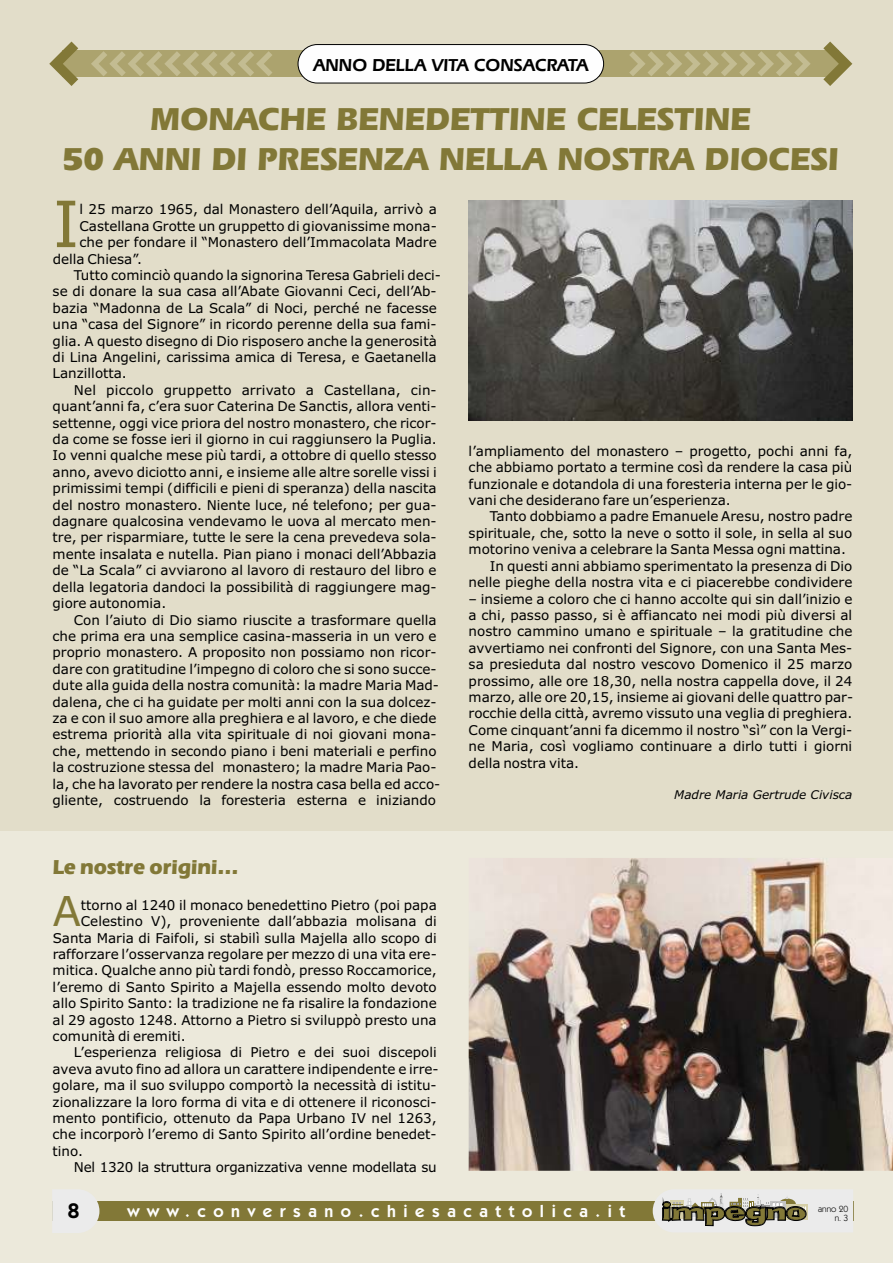
<style>
.page{position:relative;width:893px;height:1263px;background:#fff}
.page>*{position:absolute;margin:0;border:0;box-sizing:border-box;transform-origin:0 0}
.t1{font:63.75px "Verdana";color:#827837}
.t2{font:41.25px "Verdana";color:#827837}
.t3{font:700 33px/40.2px "Eras IT Cby BT";color:#827837;text-align:center}
.t4{font:700 21px "Eras IT Cby BT";color:#827837}
.t5{font:600 21px "Kabel IT Cby BT";color:#000}
.t6{font:600 18px "Eras IT Cby BT";color:#000}
.t7{font:600 17.25px "Kabel IT Cby BT";letter-spacing:.44em;color:#fefefe}
.t8{font:13.5px/16.4px "Verdana";color:#000;text-align:justify}
.t9{font:13.5px "Verdana";letter-spacing:-.02em;color:#000}
.t10{font:italic 12px "Verdana";color:#000}
.t11{font:9px/8.9px "Kabel IT Cby BT";color:#000;text-align:right}
</style>
<div class="page">
<div style="left:0;top:0;width:893px;height:831px;background:#e2ddc9"></div>
<div style="left:0;top:831px;width:893px;height:432px;background:#ece9db"></div>
<hr style="left:892px;top:0;width:1px;height:372px;background:#ece9db">
<div style="left:52px;top:1201px;width:801px;height:20px;background:#827837"></div>
<svg style="left:653px;top:1189px;width:200px;height:43px"></svg>
<svg style="left:52px;top:1189px;width:47px;height:44px"></svg>
<div style="left:63px;top:51px;width:776px;height:26px;background:#aca36e"></div>
<svg style="left:49px;top:42px;width:29px;height:44px"></svg>
<svg style="left:629px;top:51px;width:182px;height:25px"></svg>
<svg style="left:91px;top:51px;width:181px;height:25px"></svg>
<svg style="left:823px;top:42px;width:29px;height:44px"></svg>
<img style="left:469px;top:201px;width:383px;height:220px">
<img style="left:469px;top:858px;width:424px;height:313px">
<div style="left:298px;top:44px;width:306px;height:39px;background:#fefefe;border:1px solid #000;border-radius:19px"></div>
<h3 class="t6" style="left:313px;top:57px;width:277px">ANNO DELLA VITA CONSACRATA</h3>
<h3 class="t3" style="left:63px;top:101px;width:777px">MONACHE BENEDETTINE CELESTINE<br>50 ANNI DI PRESENZA NELLA NOSTRA DIOCESI</h3>
<h1 class="t1" style="left:53px;top:198px;width:28px">I</h1>
<p class="t8" style="left:80px;top:202px;width:359px">l 25 marzo 1965, dal Monastero dell’Aquila, arrivò a</p>
<p class="t8" style="left:80px;top:219px;width:359px">Castellana Grotte un gruppetto di giovanissime mona-</p>
<p class="t8" style="left:80px;top:235px;width:359px">che per fondare il “Monastero dell’Immacolata Madre</p>
<p class="t8" style="left:53px;top:252px;width:91px">della Chiesa”.</p>
<p class="t8" style="left:74px;top:268px;width:368px">Tutto cominciò quando la signorina Teresa Gabrieli deci-</p>
<p class="t8" style="left:53px;top:284px;width:386px">se di donare la sua casa all’Abate Giovanni Ceci, dell’Ab-</p>
<p class="t8" style="left:53px;top:301px;width:386px">bazia “Madonna de La Scala” di Noci, perché ne facesse</p>
<p class="t8" style="left:53px;top:317px;width:386px">una “casa del Signore” in ricordo perenne della sua fami-</p>
<p class="t8" style="left:53px;top:334px;width:386px">glia. A questo disegno di Dio risposero anche la generosità</p>
<p class="t8" style="left:53px;top:350px;width:386px">di Lina Angelini, carissima amica di Teresa, e Gaetanella</p>
<p class="t8" style="left:53px;top:366px;width:76px">Lanzillotta.</p>
<p class="t8" style="left:74px;top:383px;width:364px">Nel piccolo gruppetto arrivato a Castellana, cin-</p>
<p class="t8" style="left:53px;top:399px;width:386px">quant’anni fa, c’era suor Caterina De Sanctis, allora venti-</p>
<p class="t8" style="left:53px;top:416px;width:386px">settenne, oggi vice priora del nostro monastero, che ricor-</p>
<p class="t8" style="left:53px;top:432px;width:386px">da come se fosse ieri il giorno in cui raggiunsero la Puglia.</p>
<p class="t8" style="left:53px;top:448px;width:386px">Io venni qualche mese più tardi, a ottobre di quello stesso</p>
<p class="t8" style="left:53px;top:465px;width:386px">anno, avevo diciotto anni, e insieme alle altre sorelle vissi i</p>
<p class="t8" style="left:53px;top:481px;width:386px">primissimi tempi (difficili e pieni di speranza) della nascita</p>
<p class="t8" style="left:53px;top:498px;width:386px">del nostro monastero. Niente luce, né telefono; per gua-</p>
<p class="t8" style="left:53px;top:514px;width:386px">dagnare qualcosina vendevamo le uova al mercato men-</p>
<p class="t8" style="left:53px;top:530px;width:386px">tre, per risparmiare, tutte le sere la cena prevedeva sola-</p>
<p class="t8" style="left:53px;top:547px;width:386px">mente insalata e nutella. Pian piano i monaci dell’Abbazia</p>
<p class="t8" style="left:53px;top:563px;width:386px">de “La Scala” ci avviarono al lavoro di restauro del libro e</p>
<p class="t8" style="left:53px;top:580px;width:386px">della legatoria dandoci la possibilità di raggiungere mag-</p>
<p class="t8" style="left:53px;top:596px;width:115px">giore autonomia.</p>
<p class="t8" style="left:74px;top:612px;width:364px">Con l’aiuto di Dio siamo riuscite a trasformare quella</p>
<p class="t8" style="left:53px;top:629px;width:386px">che prima era una semplice casina-masseria in un vero e</p>
<p class="t8" style="left:53px;top:645px;width:386px">proprio monastero. A proposito non possiamo non ricor-</p>
<p class="t8" style="left:53px;top:662px;width:386px">dare con gratitudine l’impegno di coloro che si sono succe-</p>
<p class="t8" style="left:53px;top:678px;width:388px">dute alla guida della nostra comunità: la madre Maria Mad-</p>
<p class="t8" style="left:53px;top:695px;width:386px">dalena, che ci ha guidate per molti anni con la sua dolcez-</p>
<p class="t8" style="left:53px;top:711px;width:386px">za e con il suo amore alla preghiera e al lavoro, e che diede</p>
<p class="t8" style="left:53px;top:727px;width:386px">estrema priorità alla vita spirituale di noi giovani mona-</p>
<p class="t8" style="left:53px;top:744px;width:386px">che, mettendo in secondo piano i beni materiali e perfino</p>
<p class="t8" style="left:53px;top:760px;width:386px">la costruzione stessa del monastero; la madre Maria Pao-</p>
<p class="t8" style="left:53px;top:777px;width:389px">la, che ha lavorato per rendere la nostra casa bella ed acco-</p>
<p class="t8" style="left:53px;top:793px;width:385px">gliente, costruendo la foresteria esterna e iniziando</p>
<h3 class="t4" style="left:53px;top:858px;width:187px">Le nostre origini…</h3>
<h2 class="t2" style="left:53px;top:895px;width:30px">A</h2>
<p class="t8" style="left:81px;top:898px;width:357px">ttorno al 1240 il monaco benedettino Pietro (poi papa</p>
<p class="t8" style="left:81px;top:914px;width:357px">Celestino V), proveniente dall’abbazia molisana di</p>
<p class="t8" style="left:53px;top:931px;width:386px">Santa Maria di Faifoli, si stabilì sulla Majella allo scopo di</p>
<p class="t8" style="left:53px;top:947px;width:386px">rafforzare l’osservanza regolare per mezzo di una vita ere-</p>
<p class="t8" style="left:53px;top:963px;width:386px">mitica. Qualche anno più tardi fondò, presso Roccamorice,</p>
<p class="t8" style="left:53px;top:980px;width:386px">l’eremo di Santo Spirito a Majella essendo molto devoto</p>
<p class="t8" style="left:53px;top:996px;width:386px">allo Spirito Santo: la tradizione ne fa risalire la fondazione</p>
<p class="t8" style="left:53px;top:1013px;width:386px">al 29 agosto 1248. Attorno a Pietro si sviluppò presto una</p>
<p class="t8" style="left:53px;top:1029px;width:135px">comunità di eremiti.</p>
<p class="t8" style="left:74px;top:1045px;width:364px">L’esperienza religiosa di Pietro e dei suoi discepoli</p>
<p class="t8" style="left:53px;top:1062px;width:387px">aveva avuto fino ad allora un carattere indipendente e irre-</p>
<p class="t8" style="left:53px;top:1078px;width:386px">golare, ma il suo sviluppo comportò la necessità di istitu-</p>
<p class="t8" style="left:53px;top:1095px;width:386px">zionalizzare la loro forma di vita e di ottenere il riconosci-</p>
<p class="t8" style="left:53px;top:1111px;width:386px">mento pontificio, ottenuto da Papa Urbano IV nel 1263,</p>
<p class="t8" style="left:53px;top:1127px;width:386px">che incorporò l’eremo di Santo Spirito all’ordine benedet-</p>
<p class="t8" style="left:53px;top:1144px;width:32px">tino.</p>
<p class="t9" style="left:74px;top:1162px;width:364px">Nel 1320 la struttura organizzativa venne modellata su</p>
<p class="t8" style="left:469px;top:444px;width:385px">l’ampliamento del monastero – progetto, pochi anni fa, che abbiamo portato a termine così da rendere la casa più funzionale e dotandola di una foresteria interna per le gio&shy;vani che desiderano fare un’esperienza.</p>
<p class="t8" style="left:490px;top:509px;width:364px">Tanto dobbiamo a padre Emanuele Aresu, nostro padre</p>
<p class="t8" style="left:469px;top:526px;width:385px">spirituale, che, sotto la neve o sotto il sole, in sella al suo</p>
<p class="t8" style="left:469px;top:542px;width:379px">motorino veniva a celebrare la Santa Messa ogni mattina.</p>
<p class="t8" style="left:490px;top:559px;width:364px">In questi anni abbiamo sperimentato la presenza di Dio</p>
<p class="t8" style="left:469px;top:575px;width:385px">nelle pieghe della nostra vita e ci piacerebbe condividere</p>
<p class="t8" style="left:469px;top:592px;width:386px">– insieme a coloro che ci hanno accolte qui sin dall’inizio e a chi, passo passo, si è affiancato nei modi più diversi al nostro cammino umano e spirituale – la gratitudine che avvertiamo nei confronti del Signore, con una Santa Mes&shy;sa presieduta dal nostro vescovo Domenico il 25 marzo prossimo, alle ore 18,30, nella nostra cappella dove, il 24 marzo, alle ore 20,15, insieme ai giovani delle quattro par&shy;rocchie della città, avremo vissuto una veglia di preghiera.<br>Come cinquant’anni fa dicemmo il nostro “sì” con la Vergi&shy;ne Maria, così vogliamo continuare a dirlo tutti i giorni della nostra vita.</p>
<p class="t10" style="left:674px;top:790px;width:180px">Madre Maria Gertrude Civisca</p>
<h3 class="t5" style="left:68px;top:1202px;width:13px">8</h3>
<p class="t7" style="left:128px;top:1204px;width:499px">www.conversano.chiesacattolica.it</p>
<p class="t11" style="left:818px;top:1205px;width:32px">anno 20 n. 3</p>
</div>
